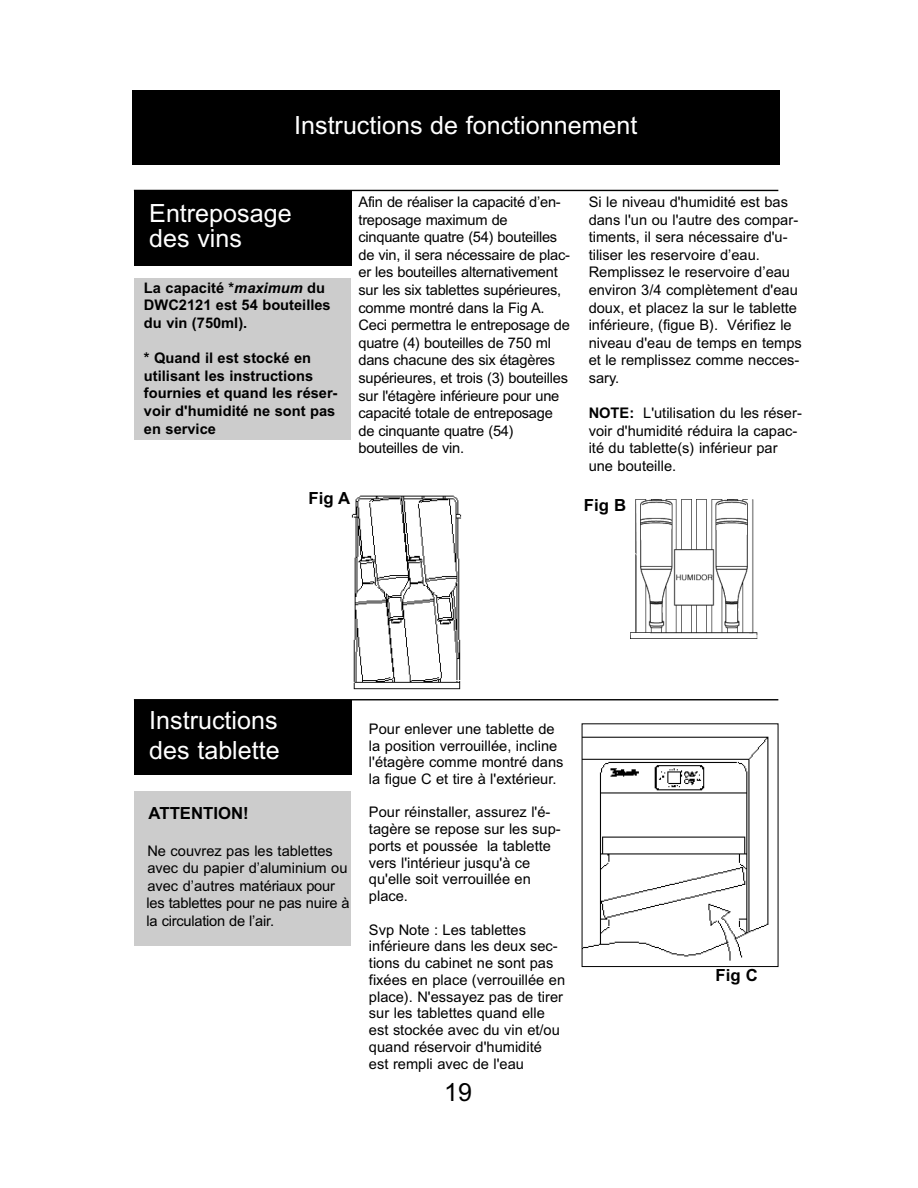
<style>
.page{position:relative;width:918px;height:1188px;background:#fff}
.page>*{position:absolute;margin:0;border:0;box-sizing:border-box;transform-origin:0 0}
.t1{font:25.05px/25px "Arial";color:#fff}
.t2{font:25.05px "Arial";color:#000}
.t3{font:700 16.8px "Arial";color:#000}
.t4{font:14.7px/17.5px "Arial";color:#000}
.t5{font:700 14.7px/17.5px "Arial";color:#000}
.s1{font-style:italic}
.s2{font-weight:700}
</style>
<div class="page">
<div style="left:132px;top:91px;width:648px;height:74px;background:#000"></div>
<div style="left:134px;top:191px;width:218px;height:74px;background:#000"></div>
<hr style="left:134px;top:190px;width:644px;height:1px;background:#000">
<div style="left:134px;top:279px;width:216px;height:161px;background:#ccc"></div>
<hr style="left:134px;top:699px;width:644px;height:1px;background:#000">
<img style="left:352px;top:495px;width:109px;height:195px">
<img style="left:631px;top:500px;width:127px;height:138px">
<div style="left:134px;top:700px;width:218px;height:75px;background:#000"></div>
<img style="left:584px;top:736px;width:185px;height:225px">
<div style="left:134px;top:791px;width:216px;height:154px;background:#ccc"></div>
<h1 class="t1" style="left:294px;top:115px;width:345px">Instructions de fonctionnement</h1>
<h1 class="t1" style="left:149px;top:203px;width:144px">Entreposage des vins</h1>
<p class="t5" style="left:144px;top:280px;width:188px">La capacité <span class="s1">*maximum</span> du<br>DWC2121 est 54 bouteilles du vin (750ml).</p>
<p class="t5" style="left:144px;top:351px;width:195px">* Quand il est stocké en utilisant les instructions fournies et quand les réser&shy;voir d'humidité ne sont pas en service</p>
<p class="t4" style="left:359px;top:195px;width:213px">Afin de réaliser la capacité d’en&shy;treposage maximum de cinquante quatre (54) bouteilles de vin, il sera nécessaire de plac&shy;er les bouteilles alternativement sur les six tablettes supérieures, comme montré dans la Fig A.<br>Ceci permettra le entreposage de quatre (4) bouteilles de 750 ml dans chacune des six étagères supérieures, et trois (3) bouteilles sur l'étagère inférieure pour une capacité totale de entreposage de cinquante quatre (54) bouteilles de vin.</p>
<p class="t4" style="left:589px;top:195px;width:215px">Si le niveau d'humidité est bas dans l'un ou l'autre des compar&shy;timents, il sera nécessaire d'u&shy;tiliser les reservoire d’eau.<br>Remplissez le reservoire d’eau environ 3/4 complètement d'eau doux, et placez la sur le tablette inférieure, (figue B). Vérifiez le niveau d'eau de temps en temps et le remplissez comme necces&shy;sary.</p>
<p class="t4" style="left:589px;top:406px;width:215px"><span class="s2">NOTE:</span> L'utilisation du les réser&shy;voir d'humidité réduira la capac&shy;ité du tablette(s) inférieur par une bouteille.</p>
<p class="t3" style="left:308px;top:492px;width:43px">Fig A</p>
<p class="t3" style="left:584px;top:499px;width:44px">Fig B</p>
<h1 class="t1" style="left:149px;top:707px;width:132px;line-height:30.2px">Instructions des tablette</h1>
<p class="t3" style="left:149px;top:807px;width:102px">ATTENTION!</p>
<p class="t4" style="left:147px;top:843px;width:205px">Ne couvrez pas les tablettes avec du papier d’aluminium ou avec d’autres matériaux pour les tablettes pour ne pas nuire à la circulation de l’air.</p>
<p class="t4" style="left:369px;top:722px;width:196px;line-height:16.8px">Pour enlever une tablette de la position verrouillée, incline l'étagère comme montré dans la figue C et tire à l'extérieur.</p>
<p class="t4" style="left:369px;top:805px;width:193px;line-height:16.8px">Pour réinstaller, assurez l'é&shy;tagère se repose sur les sup&shy;ports et poussée la tablette vers l'intérieur jusqu'à ce qu'elle soit verrouillée en place.</p>
<p class="t4" style="left:369px;top:923px;width:198px;line-height:16.8px">Svp Note : Les tablettes inférieure dans les deux sec&shy;tions du cabinet ne sont pas fixées en place (verrouillée en place). N'essayez pas de tirer sur les tablettes quand elle est stockée avec du vin et/ou quand réservoir d'humidité<br>est rempli avec de l'eau</p>
<h1 class="t2" style="left:444px;top:1083px;width:29px">19</h1>
<p class="t3" style="left:716px;top:969px;width:44px">Fig C</p>
</div>
